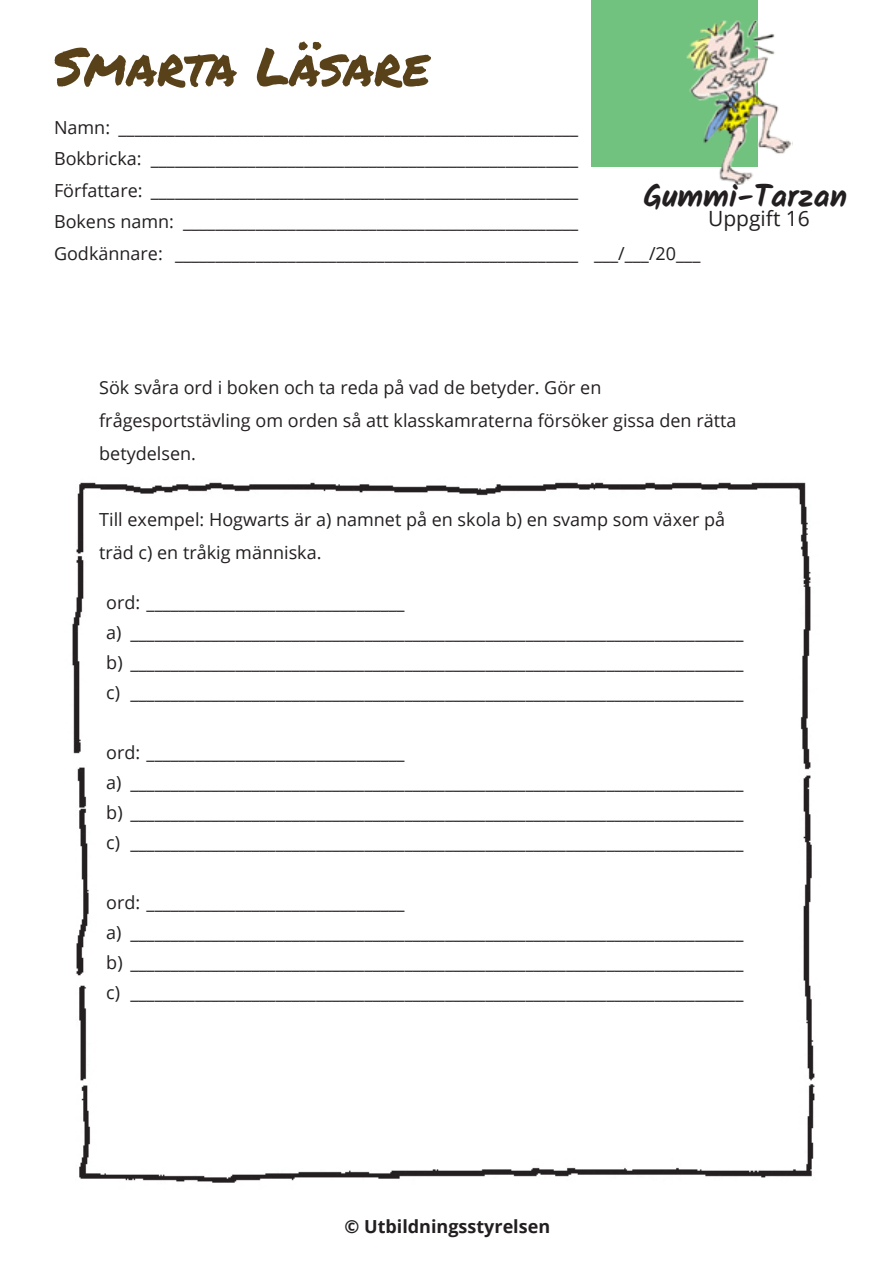
<style>
.page{position:relative;width:893px;height:1263px;background:#fff}
.page>*{position:absolute;margin:0;border:0;box-sizing:border-box;transform-origin:0 0}
.t1{font:52.5px "Permanent Marker";color:#59411a}
.t2{font:700 31.5px "Kalam";color:#231f20}
.t3{font:21px "Open Sans";color:#231f20}
.t4{font:18px/31.5px "Open Sans";color:#231f20}
.t5{font:700 18px "Open Sans";color:#231f20}
</style>
<div class="page">
<div style="left:591px;top:0;width:166px;height:166px;background:#71c27e"></div>
<img style="left:641px;top:0;width:152px;height:185px">
<img style="left:72px;top:482px;width:743px;height:701px">
<h1 class="t1" style="left:54px;top:28px;width:377px">Smarta Läsare</h1>
<p class="t4" style="left:54px;top:111px;width:648px">Namn: _________________________________________________________<br>Bokbricka: _____________________________________________________<br>Författare: _____________________________________________________<br>Bokens namn: _________________________________________________<br>Godkännare: __________________________________________________ ___/___/20___</p>
<h2 class="t2" style="left:643px;top:177px;width:205px">Gummi-Tarzan</h2>
<p class="t3" style="left:708px;top:204px;width:103px">Uppgift 16</p>
<p class="t4" style="left:99px;top:371px;width:504px">Sök svåra ord i boken och ta reda på vad de betyder. Gör en</p>
<p class="t4" style="left:99px;top:403px;width:639px;line-height:33px">frågesportstävling om orden så att klasskamraterna försöker gissa den rätta betydelsen.</p>
<p class="t4" style="left:99px;top:502px;width:627px;line-height:33px">Till exempel: Hogwarts är a) namnet på en skola b) en svamp som växer på träd c) en tråkig människa.</p>
<p class="t4" style="left:106px;top:586px;width:300px">ord: ________________________________</p>
<p class="t4" style="left:106px;top:616px;width:639px">a) ____________________________________________________________________________</p>
<p class="t4" style="left:106px;top:646px;width:639px">b) ____________________________________________________________________________</p>
<p class="t4" style="left:106px;top:676px;width:639px">c) ____________________________________________________________________________</p>
<p class="t4" style="left:106px;top:736px;width:300px">ord: ________________________________</p>
<p class="t4" style="left:106px;top:766px;width:639px">a) ____________________________________________________________________________</p>
<p class="t4" style="left:106px;top:796px;width:639px">b) ____________________________________________________________________________</p>
<p class="t4" style="left:106px;top:826px;width:639px">c) ____________________________________________________________________________</p>
<p class="t4" style="left:106px;top:886px;width:300px">ord: ________________________________</p>
<p class="t4" style="left:106px;top:916px;width:639px">a) ____________________________________________________________________________</p>
<p class="t4" style="left:106px;top:946px;width:639px">b) ____________________________________________________________________________</p>
<p class="t4" style="left:106px;top:976px;width:639px">c) ____________________________________________________________________________</p>
<p class="t5" style="left:344px;top:1213px;width:207px">© Utbildningsstyrelsen</p>
</div>
